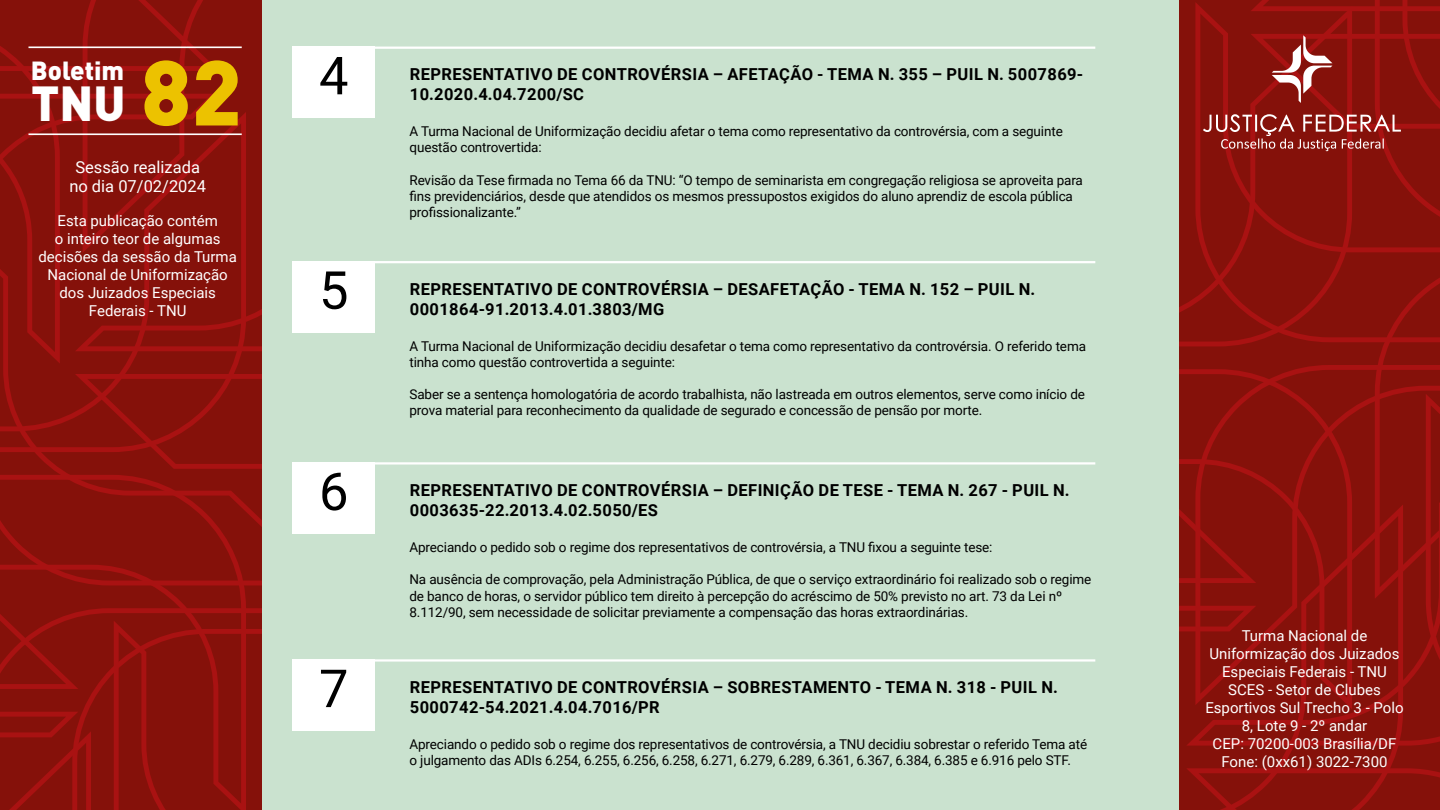
<style>
.page{position:relative;width:1440px;height:810px;background:#fff}
.page>*{position:absolute;margin:0;border:0;box-sizing:border-box;transform-origin:0 0}
.t1{font:900 90.68px "DIN";color:#ecc200}
.t2{font:52.5px "Roboto";color:#000}
.t3{font:900 48.6px "DIN";color:#fff}
.t4{font:900 25.88px "DIN";color:#fff}
.t5{font:700 16.5px/19.8px "Roboto";letter-spacing:.025em;color:#000}
.t6{font:16.5px/19.8px "Roboto";color:#fff;text-align:center}
.t7{font:15px/18px "Roboto";color:#fff;text-align:center}
.t8{font:13.5px/16.2px "Roboto";letter-spacing:-.01em;color:#000}
</style>
<div class="page">
<div style="left:1179px;top:6px;width:173px;height:340px;background:#85110a"></div>
<svg style="left:1195px;top:2px;width:245px;height:340px;background:#8a110b"></svg>
<svg style="left:1256px;top:365px;width:119px;height:137px;background:#89110b"></svg>
<svg style="left:1375px;top:278px;width:65px;height:224px;background:#8b110b"></svg>
<svg style="left:1179px;top:583px;width:224px;height:185px;background:#87110a"></svg>
<svg style="left:1256px;top:768px;width:184px;height:42px;background:#8a110b"></svg>
<svg style="left:1186px;top:502px;width:254px;height:244px;background:#8b110b"></svg>
<svg style="left:1179px;top:243px;width:77px;height:340px;background:#8a110b"></svg>
<svg style="left:1179px;top:606px;width:77px;height:204px;background:#8b110b"></svg>
<div style="left:246px;top:714px;width:16px;height:96px;background:#85110a"></div>
<svg style="left:0;top:475px;width:246px;height:335px;background:#8a110b"></svg>
<svg style="left:0;top:364px;width:246px;height:88px;background:#8a110b"></svg>
<svg style="left:75px;top:374px;width:187px;height:340px;background:#8a110b"></svg>
<svg style="left:0;top:0;width:259px;height:364px;background:#8a110b"></svg>
<div style="left:262px;top:0;width:917px;height:810px;background:#cae2cf"></div>
<hr style="left:28px;top:46px;width:214px;height:2px;background:#fff">
<hr style="left:28px;top:133px;width:214px;height:2px;background:#fff">
<svg style="left:1203px;top:0;width:237px;height:217px;background:#8f1b15"></svg>
<div style="left:292px;top:462px;width:83px;height:71px;background:#fff"></div>
<hr style="left:292px;top:462px;width:803px;height:3px;background:#fff">
<div style="left:292px;top:659px;width:83px;height:72px;background:#fff"></div>
<hr style="left:292px;top:659px;width:803px;height:3px;background:#fff">
<div style="left:292px;top:261px;width:83px;height:71px;background:#fff"></div>
<hr style="left:292px;top:261px;width:803px;height:2px;background:#fff">
<div style="left:292px;top:46px;width:83px;height:72px;background:#fff"></div>
<hr style="left:292px;top:47px;width:803px;height:2px;background:#fff">
<h3 class="t4" style="left:31px;top:53px;width:95px">Boletim</h3>
<h1 class="t1" style="left:141px;top:32px;width:102px">82</h1>
<h3 class="t3" style="left:31px;top:71px;width:96px">TNU</h3>
<p class="t6" style="left:69px;top:156px;width:138px">Sessão realizada no dia 07/02/2024</p>
<p class="t7" style="left:38px;top:211px;width:200px">Esta publicação contém<br>o inteiro teor de algumas decisões da sessão da Turma<br>Nacional de Uniformização dos Juizados Especiais<br>Federais - TNU</p>
<h2 class="t2" style="left:319px;top:39px;width:31px">4</h2>
<h2 class="t2" style="left:319px;top:253px;width:31px">5</h2>
<h2 class="t2" style="left:319px;top:455px;width:31px">6</h2>
<h2 class="t2" style="left:319px;top:652px;width:31px">7</h2>
<p class="t5" style="left:410px;top:64px;width:675px">REPRESENTATIVO DE CONTROVÉRSIA – AFETAÇÃO - TEMA N. 355 – PUIL N. 5007869-<br>10.2020.4.04.7200/SC</p>
<p class="t8" style="left:410px;top:123px;width:655px">A Turma Nacional de Uniformização decidiu afetar o tema como representativo da controvérsia, com a seguinte questão controvertida:</p>
<p class="t8" style="left:410px;top:171px;width:675px">Revisão da Tese firmada no Tema 66 da TNU: “O tempo de seminarista em congregação religiosa se aproveita para fins previdenciários, desde que atendidos os mesmos pressupostos exigidos do aluno aprendiz de escola pública profissionalizante.”</p>
<p class="t5" style="left:410px;top:279px;width:627px">REPRESENTATIVO DE CONTROVÉRSIA – DESAFETAÇÃO - TEMA N. 152 – PUIL N.<br>0001864-91.2013.4.01.3803/MG</p>
<p class="t8" style="left:410px;top:337px;width:678px">A Turma Nacional de Uniformização decidiu desafetar o tema como representativo da controvérsia. O referido tema tinha como questão controvertida a seguinte:</p>
<p class="t8" style="left:410px;top:386px;width:677px">Saber se a sentença homologatória de acordo trabalhista, não lastreada em outros elementos, serve como início de prova material para reconhecimento da qualidade de segurado e concessão de pensão por morte.</p>
<p class="t5" style="left:410px;top:480px;width:661px">REPRESENTATIVO DE CONTROVÉRSIA – DEFINIÇÃO DE TESE - TEMA N. 267 - PUIL N.<br>0003635-22.2013.4.02.5050/ES</p>
<p class="t8" style="left:410px;top:539px;width:585px">Apreciando o pedido sob o regime dos representativos de controvérsia, a TNU fixou a seguinte tese:</p>
<p class="t8" style="left:410px;top:571px;width:683px">Na ausência de comprovação, pela Administração Pública, de que o serviço extraordinário foi realizado sob o regime de banco de horas, o servidor público tem direito à percepção do acréscimo de 50% previsto no art. 73 da Lei nº<br>8.112/90, sem necessidade de solicitar previamente a compensação das horas extraordinárias.</p>
<p class="t5" style="left:410px;top:677px;width:650px">REPRESENTATIVO DE CONTROVÉRSIA – SOBRESTAMENTO - TEMA N. 318 - PUIL N.<br>5000742-54.2021.4.04.7016/PR</p>
<p class="t8" style="left:410px;top:736px;width:679px">Apreciando o pedido sob o regime dos representativos de controvérsia, a TNU decidiu sobrestar o referido Tema até o julgamento das ADIs 6.254, 6.255, 6.256, 6.258, 6.271, 6.279, 6.289, 6.361, 6.367, 6.384, 6.385 e 6.916 pelo STF.</p>
<p class="t7" style="left:1205px;top:626px;width:200px">Turma Nacional de<br>Uniformização dos Juizados<br>Especiais Federais - TNU<br>SCES - Setor de Clubes<br>Esportivos Sul Trecho 3 - Polo<br>8, Lote 9 - 2º andar<br>CEP: 70200-003 Brasília/DF<br>Fone: (0xx61) 3022-7300</p>
</div>
